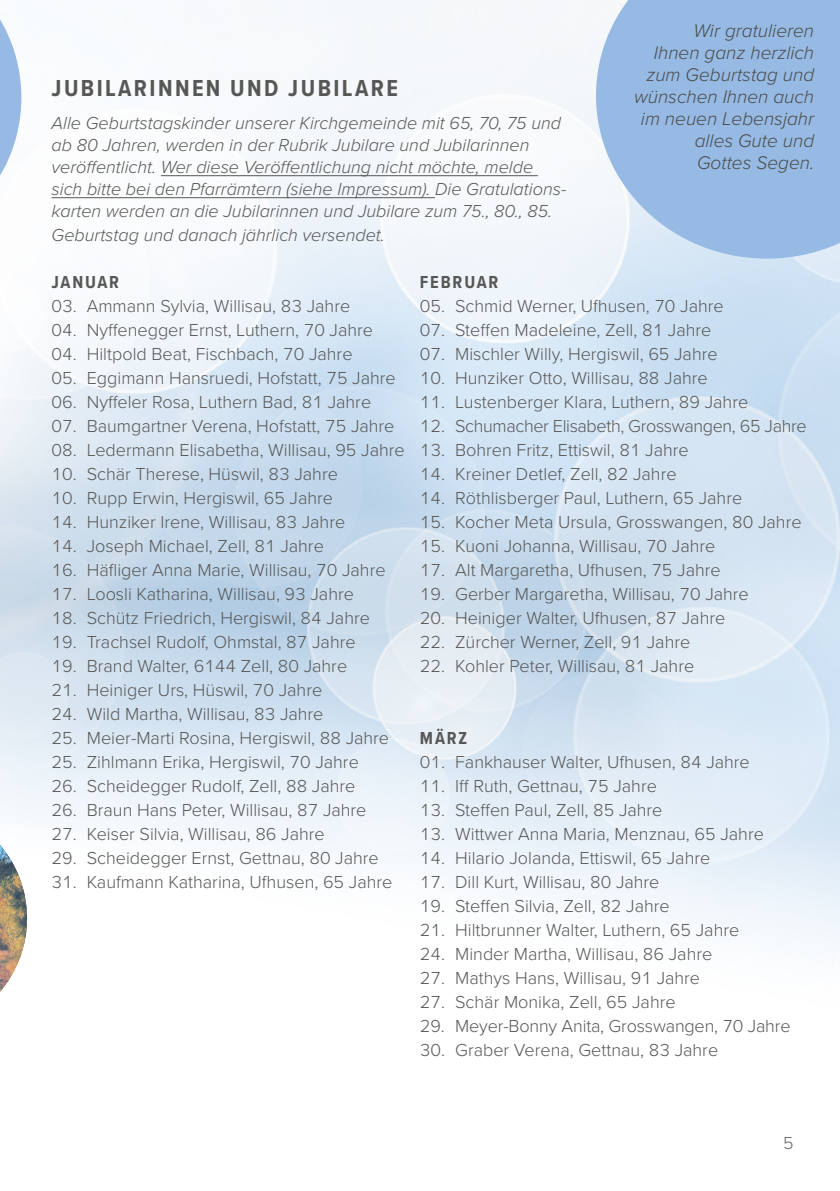
<style>
.page{position:relative;width:840px;height:1191px;background:#fff}
.page>*{position:absolute;margin:0;border:0;box-sizing:border-box;transform-origin:0 0}
.Heading_3{font:700 24px "Proxima Nova Cond";letter-spacing:.1em;color:#575756}
.Zitat{font:italic 300 19px/22px "Proxima Nova";color:#4b4b4a;text-align:right}
.Jubilare{font:300 18px "Proxima Nova";color:#575756}
.Zitat-2{font:italic 300 18px/22px "Proxima Nova";color:#575756}
.Jubilare-2{font:300 18px "Proxima Nova";letter-spacing:-.02em;color:#575756}
.Heading_2{font:700 18px "Proxima Nova Cond";letter-spacing:.1em;color:#575756}
.t1{font:300 18px "Proxima Nova";color:#646463}
</style>
<div class="page">
<svg style="left:0;top:0;width:21px;height:202px"></svg>
<svg style="left:595px;top:0;width:244px;height:259px;background:#a0c0e5"></svg>
<img style="left:0;top:804px;width:27px;height:188px">
<hr style="left:161px;top:175px;width:376px;height:1px;background:#575756">
<hr style="left:52px;top:197px;width:383px;height:1px;background:#575756">
<p class="Zitat" style="left:633px;top:19px;width:181px">Wir gratulieren<br>Ihnen ganz herzlich zum Geburtstag und wünschen Ihnen auch im neuen Lebensjahr alles Gute und<br>Gottes Segen.</p>
<p class="Heading_3" style="left:52px;top:70px;width:347px">JUBILARINNEN UND JUBILARE</p>
<p class="Zitat-2" style="left:52px;top:111px;width:516px">Alle Geburtstagskinder unserer Kirchgemeinde mit 65, 70, 75 und ab 80 Jahren, werden in der Rubrik Jubilare und Jubilarinnen veröffentlicht. Wer diese Veröffentlichung nicht möchte, melde sich bitte bei den Pfarrämtern (siehe Impressum). Die Gratulations&shy;karten werden an die Jubilarinnen und Jubilare zum 75., 80., 85.</p>
<p class="Zitat-2" style="left:52px;top:223px;width:334px">Geburtstag und danach jährlich versendet.</p>
<p class="Heading_2" style="left:52px;top:269px;width:69px">JANUAR</p>
<p class="Jubilare" style="left:52px;top:293px;width:300px">03. Ammann Sylvia, Willisau, 83 Jahre</p>
<p class="Jubilare" style="left:52px;top:317px;width:323px">04. Nyffenegger Ernst, Luthern, 70 Jahre</p>
<p class="Jubilare" style="left:52px;top:341px;width:302px">04. Hiltpold Beat, Fischbach, 70 Jahre</p>
<p class="Jubilare" style="left:52px;top:365px;width:345px">05. Eggimann Hansruedi, Hofstatt, 75 Jahre</p>
<p class="Jubilare" style="left:52px;top:389px;width:321px">06. Nyffeler Rosa, Luthern Bad, 81 Jahre</p>
<p class="Jubilare" style="left:52px;top:413px;width:344px">07. Baumgartner Verena, Hofstatt, 75 Jahre</p>
<p class="Jubilare" style="left:52px;top:437px;width:354px">08. Ledermann Elisabetha, Willisau, 95 Jahre</p>
<p class="Jubilare" style="left:52px;top:461px;width:288px">10. Schär Therese, Hüswil, 83 Jahre</p>
<p class="Jubilare" style="left:52px;top:485px;width:283px">10. Rupp Erwin, Hergiswil, 65 Jahre</p>
<p class="Jubilare" style="left:52px;top:509px;width:295px">14. Hunziker Irene, Willisau, 83 Jahre</p>
<p class="Jubilare" style="left:52px;top:533px;width:273px">14. Joseph Michael, Zell, 81 Jahre</p>
<p class="Jubilare" style="left:52px;top:557px;width:335px">16. Häfliger Anna Marie, Willisau, 70 Jahre</p>
<p class="Jubilare" style="left:52px;top:581px;width:304px">17. Loosli Katharina, Willisau, 93 Jahre</p>
<p class="Jubilare" style="left:52px;top:605px;width:320px">18. Schütz Friedrich, Hergiswil, 84 Jahre</p>
<p class="Jubilare" style="left:52px;top:629px;width:305px">19. Trachsel Rudolf, Ohmstal, 87 Jahre</p>
<p class="Jubilare" style="left:52px;top:653px;width:297px">19. Brand Walter, 6144 Zell, 80 Jahre</p>
<p class="Jubilare" style="left:52px;top:677px;width:272px">21. Heiniger Urs, Hüswil, 70 Jahre</p>
<p class="Jubilare" style="left:52px;top:701px;width:273px">24. Wild Martha, Willisau, 83 Jahre</p>
<p class="Jubilare" style="left:52px;top:725px;width:339px">25. Meier-Marti Rosina, Hergiswil, 88 Jahre</p>
<p class="Jubilare" style="left:52px;top:749px;width:308px">25. Zihlmann Erika, Hergiswil, 70 Jahre</p>
<p class="Jubilare" style="left:52px;top:773px;width:305px">26. Scheidegger Rudolf, Zell, 88 Jahre</p>
<p class="Jubilare" style="left:52px;top:797px;width:316px">26. Braun Hans Peter, Willisau, 87 Jahre</p>
<p class="Jubilare" style="left:52px;top:821px;width:274px">27. Keiser Silvia, Willisau, 86 Jahre</p>
<p class="Jubilare" style="left:52px;top:845px;width:328px">29. Scheidegger Ernst, Gettnau, 80 Jahre</p>
<p class="Jubilare" style="left:52px;top:869px;width:342px">31. Kaufmann Katharina, Ufhusen, 65 Jahre</p>
<p class="Heading_2" style="left:420px;top:269px;width:80px">FEBRUAR</p>
<p class="Jubilare" style="left:420px;top:293px;width:305px">05. Schmid Werner, Ufhusen, 70 Jahre</p>
<p class="Jubilare" style="left:420px;top:317px;width:293px">07. Steffen Madeleine, Zell, 81 Jahre</p>
<p class="Jubilare" style="left:420px;top:341px;width:299px">07. Mischler Willy, Hergiswil, 65 Jahre</p>
<p class="Jubilare" style="left:420px;top:365px;width:289px">10. Hunziker Otto, Willisau, 88 Jahre</p>
<p class="Jubilare" style="left:420px;top:389px;width:329px">11. Lustenberger Klara, Luthern, 89 Jahre</p>
<p class="Jubilare-2" style="left:420px;top:413px;width:388px">12. Schumacher Elisabeth, Grosswangen, 65 Jahre</p>
<p class="Jubilare" style="left:420px;top:437px;width:270px">13. Bohren Fritz, Ettiswil, 81 Jahre</p>
<p class="Jubilare" style="left:420px;top:461px;width:258px">14. Kreiner Detlef, Zell, 82 Jahre</p>
<p class="Jubilare" style="left:420px;top:485px;width:323px">14. Röthlisberger Paul, Luthern, 65 Jahre</p>
<p class="Jubilare" style="left:420px;top:509px;width:383px">15. Kocher Meta Ursula, Grosswangen, 80 Jahre</p>
<p class="Jubilare" style="left:420px;top:533px;width:297px">15. Kuoni Johanna, Willisau, 70 Jahre</p>
<p class="Jubilare" style="left:420px;top:557px;width:302px">17. Alt Margaretha, Ufhusen, 75 Jahre</p>
<p class="Jubilare" style="left:420px;top:581px;width:330px">19. Gerber Margaretha, Willisau, 70 Jahre</p>
<p class="Jubilare" style="left:420px;top:605px;width:307px">20. Heiniger Walter, Ufhusen, 87 Jahre</p>
<p class="Jubilare" style="left:420px;top:629px;width:272px">22. Zürcher Werner, Zell, 91 Jahre</p>
<p class="Jubilare" style="left:420px;top:653px;width:275px">22. Kohler Peter, Willisau, 81 Jahre</p>
<p class="Heading_2" style="left:420px;top:725px;width:49px">MÄRZ</p>
<p class="Jubilare" style="left:420px;top:749px;width:331px">01. Fankhauser Walter, Ufhusen, 84 Jahre</p>
<p class="Jubilare" style="left:420px;top:773px;width:238px">11. Iff Ruth, Gettnau, 75 Jahre</p>
<p class="Jubilare" style="left:420px;top:797px;width:244px">13. Steffen Paul, Zell, 85 Jahre</p>
<p class="Jubilare" style="left:420px;top:821px;width:345px">13. Wittwer Anna Maria, Menznau, 65 Jahre</p>
<p class="Jubilare" style="left:420px;top:845px;width:292px">14. Hilario Jolanda, Ettiswil, 65 Jahre</p>
<p class="Jubilare" style="left:420px;top:869px;width:241px">17. Dill Kurt, Willisau, 80 Jahre</p>
<p class="Jubilare" style="left:420px;top:893px;width:251px">19. Steffen Silvia, Zell, 82 Jahre</p>
<p class="Jubilare" style="left:420px;top:917px;width:320px">21. Hiltbrunner Walter, Luthern, 65 Jahre</p>
<p class="Jubilare" style="left:420px;top:941px;width:294px">24. Minder Martha, Willisau, 86 Jahre</p>
<p class="Jubilare" style="left:420px;top:965px;width:281px">27. Mathys Hans, Willisau, 91 Jahre</p>
<p class="Jubilare" style="left:420px;top:989px;width:257px">27. Schär Monika, Zell, 65 Jahre</p>
<p class="Jubilare" style="left:420px;top:1013px;width:372px">29. Meyer-Bonny Anita, Grosswangen, 70 Jahre</p>
<p class="Jubilare" style="left:420px;top:1037px;width:299px">30. Graber Verena, Gettnau, 83 Jahre</p>
<p class="t1" style="left:782px;top:1129px;width:12px">5</p>
</div>
